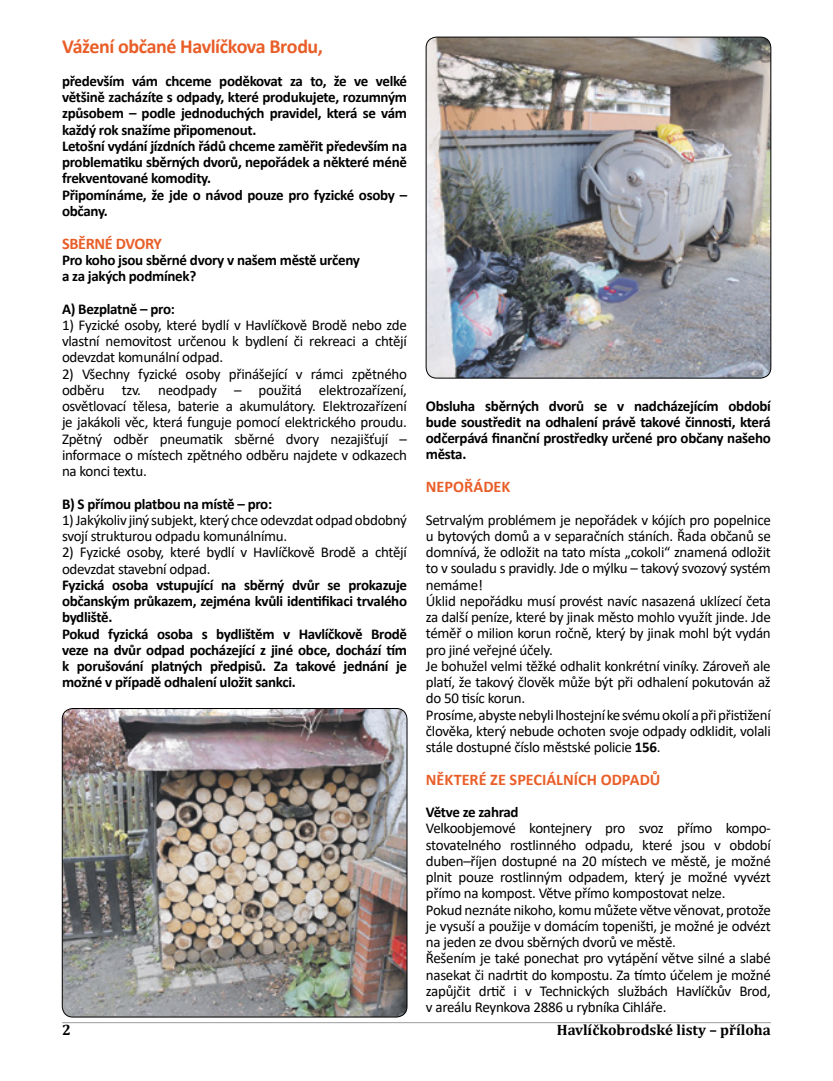
<style>
.page{position:relative;width:833px;height:1081px;background:#fff}
.page>*{position:absolute;margin:0;border:0;box-sizing:border-box;transform-origin:0 0}
.t1{font:700 20px "Calibri";letter-spacing:-.025em;color:#e95e28}
.t2{font:700 16.25px "Calibri";letter-spacing:-.005em;color:#e95e28}
.t3{font:700 16.25px "Calibri";letter-spacing:-.025em;color:#e95e28}
.t4{font:15px/16.2px "Calibri";letter-spacing:-.02em;color:#000}
.t5{font:700 15px/16.2px "Calibri";letter-spacing:-.02em;color:#000}
.t6{font:700 15px "Cambria";color:#000}
.s1{font-weight:700}
</style>
<div class="page">
<hr style="left:62px;top:1022px;width:709px;height:1px;background:#9c9d9f">
<img style="left:62px;top:708px;width:345px;height:309px">
<div style="left:62px;top:708px;width:345px;height:309px;border:1px solid #000;border-radius:11px"></div>
<img style="left:426px;top:37px;width:345px;height:341px">
<div style="left:426px;top:37px;width:345px;height:341px;border:1px solid #000;border-radius:11px"></div>
<h1 class="t1" style="left:62px;top:33px;width:262px">Vážení občané Havlíčkova Brodu,</h1>
<p class="t5" style="left:62px;top:73px;width:347px">především vám chceme poděkovat za to, že ve velké většině zacházíte s odpady, které produkujete, rozumným způsobem – podle jednoduchých pravidel, která se vám každý rok snažíme připomenout.<br>Letošní vydání jízdních řádů chceme zaměřit především na problematiku sběrných dvorů, nepořádek a některé méně frekventované komodity.<br>Připomínáme, že jde o návod pouze pro fyzické osoby – občany.</p>
<p class="t3" style="left:62px;top:232px;width:101px">SBĚRNÉ DVORY</p>
<p class="t5" style="left:62px;top:251px;width:299px">Pro koho jsou sběrné dvory v našem městě určeny a za jakých podmínek?</p>
<p class="t5" style="left:62px;top:300px;width:114px">A) Bezplatně – pro:</p>
<p class="t4" style="left:62px;top:316px;width:346px;text-align:justify">1) Fyzické osoby, které bydlí v Havlíčkově Brodě nebo zde vlastní nemovitost určenou k bydlení či rekreaci a chtějí odevzdat komunální odpad.</p>
<p class="t4" style="left:62px;top:365px;width:346px;text-align:justify">2) Všechny fyzické osoby přinášející v rámci zpětného odběru tzv. neodpady – použitá elektrozařízení, osvětlovací tělesa, baterie a akumulátory. Elektrozařízení je jakákoli věc, která funguje pomocí elektrického proudu.<br>Zpětný odběr pneumatik sběrné dvory nezajišťují – informace o místech zpětného odběru najdete v odkazech na konci textu.</p>
<p class="t5" style="left:62px;top:495px;width:212px">B) S přímou platbou na místě – pro:</p>
<p class="t4" style="left:62px;top:511px;width:346px">1) Jakýkoliv jiný subjekt, který chce odevzdat odpad obdobný svojí strukturou odpadu komunálnímu.</p>
<p class="t4" style="left:62px;top:544px;width:346px">2) Fyzické osoby, které bydlí v Havlíčkově Brodě a chtějí odevzdat stavební odpad.</p>
<p class="t5" style="left:62px;top:576px;width:347px">Fyzická osoba vstupující na sběrný dvůr se prokazuje občanským průkazem, zejména kvůli identifikaci trvalého bydliště.<br>Pokud fyzická osoba s bydlištěm v Havlíčkově Brodě veze na dvůr odpad pocházející z jiné obce, dochází tím k porušování platných předpisů. Za takové jednání je možné v případě odhalení uložit sankci.</p>
<p class="t5" style="left:426px;top:397px;width:347px;text-align:justify">Obsluha sběrných dvorů se v nadcházejícím období bude soustředit na odhalení právě takové činnosti, která odčerpává finanční prostředky určené pro občany našeho města.</p>
<p class="t2" style="left:426px;top:475px;width:86px">NEPOŘÁDEK</p>
<p class="t4" style="left:426px;top:511px;width:346px">Setrvalým problémem je nepořádek v kójích pro popelnice u bytových domů a v separačních stáních. Řada občanů se domnívá, že odložit na tato místa „cokoli“ znamená odložit to v souladu s pravidly. Jde o mýlku – takový svozový systém nemáme!<br>Úklid nepořádku musí provést navíc nasazená uklízecí četa za další peníze, které by jinak město mohlo využít jinde. Jde téměř o milion korun ročně, který by jinak mohl být vydán pro jiné veřejné účely.<br>Je bohužel velmi těžké odhalit konkrétní viníky. Zároveň ale platí, že takový člověk může být při odhalení pokutován až do 50 tisíc korun.<br>Prosíme, abyste nebyli lhostejní ke svému okolí a při přistižení člověka, který nebude ochoten svoje odpady odklidit, volali stále dostupné číslo městské policie <span class="s1">156</span>.</p>
<p class="t2" style="left:426px;top:768px;width:236px">NĚKTERÉ ZE SPECIÁLNÍCH ODPADŮ</p>
<p class="t5" style="left:426px;top:804px;width:94px">Větve ze zahrad</p>
<p class="t4" style="left:426px;top:820px;width:346px">Velkoobjemové kontejnery pro svoz přímo kompo&shy;stovatelného rostlinného odpadu, které jsou v období duben–říjen dostupné na 20 místech ve městě, je možné plnit pouze rostlinným odpadem, který je možné vyvézt přímo na kompost. Větve přímo kompostovat nelze.<br>Pokud neznáte nikoho, komu můžete větve věnovat, protože je vysuší a použije v domácím topeništi, je možné je odvézt na jeden ze dvou sběrných dvorů ve městě.<br>Řešením je také ponechat pro vytápění větve silné a slabé nasekat či nadrtit do kompostu. Za tímto účelem je možné zapůjčit drtič i v Technických službách Havlíčkův Brod, v areálu Reynkova 2886 u rybníka Cihláře.</p>
<p class="t6" style="left:62px;top:1019px;width:10px">2</p>
<p class="t6" style="left:557px;top:1019px;width:215px">Havlíčkobrodské listy – příloha</p>
</div>
